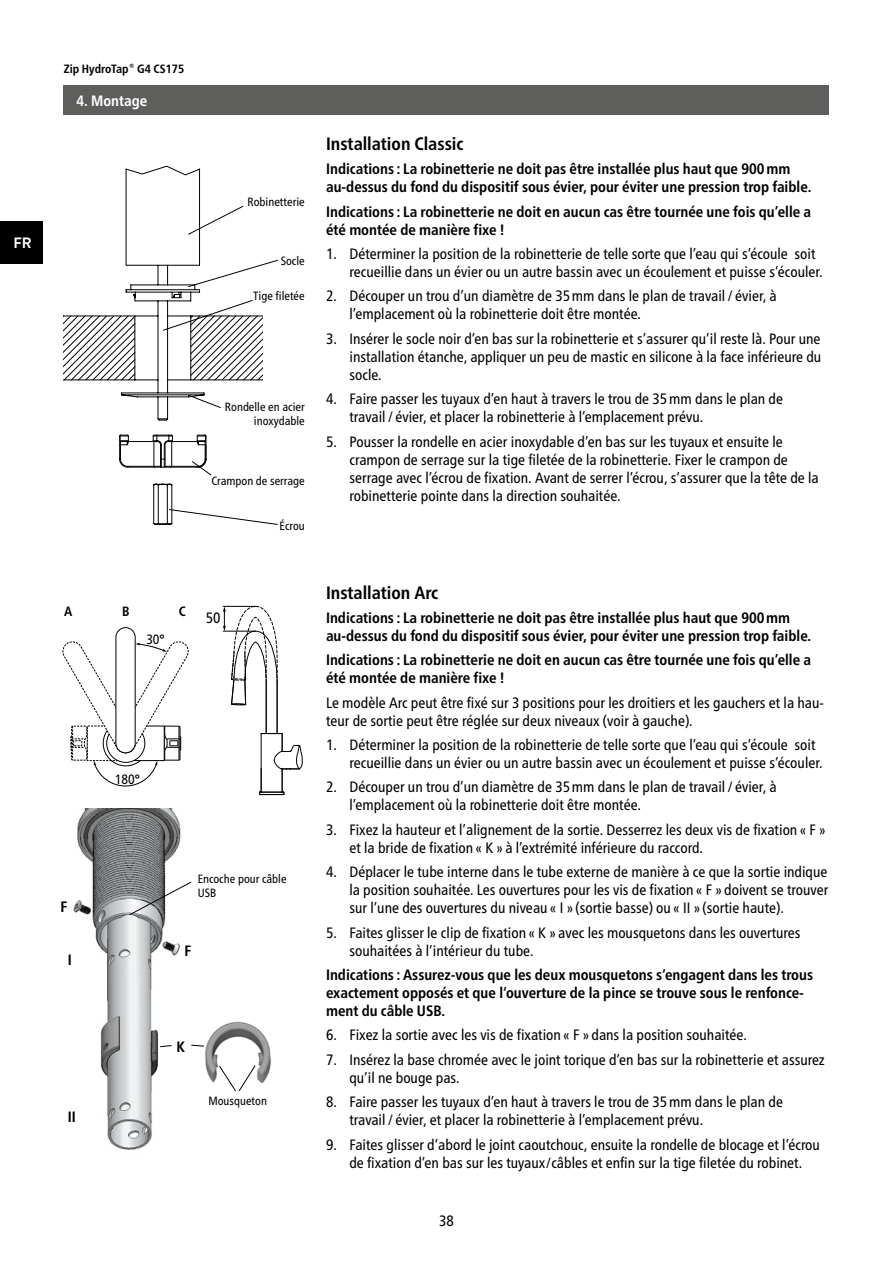
<style>
.page{position:relative;width:893px;height:1263px;background:#fff}
.page>*{position:absolute;margin:0;border:0;box-sizing:border-box;transform-origin:0 0}
.t1{font:700 condensed 18px "Frutiger Neue LTW1 G";color:#000}
.t2{font:condensed 15px/18px "Frutiger Neue LTW1 G";color:#000}
.t3{font:700 condensed 15px/18px "Frutiger Neue LTW1 G";color:#000}
.t4{font:700 condensed 15px "Frutiger Neue LTW1 G";color:#fff}
.t5{font:700 15px "Brandon Text";color:#fff}
.t6{font:condensed 13.5px "Frutiger Neue LTW1 G";color:#000}
.t7{font:700 condensed 13.5px "Frutiger Neue LTW1 G";color:#000}
.t8{font:condensed 12px/14.4px "Frutiger Neue LTW1 G";color:#000;text-align:right}
.t9{font:700 condensed 12px "Frutiger Neue LTW1 G";color:#000}
</style>
<div class="page">
<div style="left:0;top:221px;width:43px;height:43px;background:#000"></div>
<div style="left:64px;top:85px;width:765px;height:30px;background:#5e5e5d"></div>
<svg style="left:64px;top:166px;width:198px;height:359px"></svg>
<svg style="left:169px;top:509px;width:109px;height:16px"></svg>
<svg style="left:118px;top:434px;width:94px;height:42px"></svg>
<svg style="left:188px;top:394px;width:33px;height:14px"></svg>
<svg style="left:188px;top:260px;width:90px;height:27px"></svg>
<svg style="left:64px;top:300px;width:198px;height:80px"></svg>
<svg style="left:188px;top:206px;width:56px;height:29px"></svg>
<img style="left:205px;top:1022px;width:66px;height:60px">
<svg style="left:62px;top:640px;width:127px;height:146px"></svg>
<div style="left:116px;top:628px;width:19px;height:125px;background:#fff;border-radius:10px"></div>
<div style="left:116px;top:627px;width:19px;height:126px;border:1px solid #000;border-radius:10px"></div>
<svg style="left:223px;top:606px;width:80px;height:189px"></svg>
<img style="left:73px;top:808px;width:108px;height:342px">
<svg style="left:159px;top:1045px;width:13px;height:2px"></svg>
<svg style="left:191px;top:1044px;width:14px;height:3px"></svg>
<svg style="left:129px;top:881px;width:63px;height:35px"></svg>
<svg style="left:218px;top:1064px;width:38px;height:28px"></svg>
<p class="t5" style="left:13px;top:232px;width:20px">FR</p>
<p class="t9" style="left:64px;top:62px;width:122px">Zip HydroTap® G4 CS175</p>
<p class="t4" style="left:77px;top:92px;width:72px">4. Montage</p>
<p class="t8" style="left:247px;top:195px;width:59px">Robinetterie</p>
<p class="t8" style="left:281px;top:253px;width:26px">Socle</p>
<p class="t8" style="left:253px;top:289px;width:53px">Tige filetée</p>
<p class="t8" style="left:225px;top:399px;width:81px">Rondelle en acier inoxydable</p>
<p class="t8" style="left:211px;top:473px;width:95px">Crampon de serrage</p>
<p class="t8" style="left:280px;top:518px;width:27px">Écrou</p>
<p class="t1" style="left:326px;top:133px;width:139px">Installation Classic</p>
<p class="t3" style="left:326px;top:160px;width:487px">Indications : La robinetterie ne doit pas être installée plus haut que 900mm au-dessus du fond du dispositif sous évier, pour éviter une pression trop faible.</p>
<p class="t3" style="left:326px;top:202px;width:487px">Indications : La robinetterie ne doit en aucun cas être tournée une fois qu’elle a été montée de manière fixe !</p>
<p class="t2" style="left:349px;top:245px;width:475px;text-indent:-23px">1. Déterminer la position de la robinetterie de telle sorte que l’eau qui s’écoule soit recueillie dans un évier ou un autre bassin avec un écoulement et puisse s’écouler.</p>
<p class="t2" style="left:349px;top:287px;width:429px;text-indent:-23px">2. Découper un trou d’un diamètre de 35mm dans le plan de travail / évier, à l’emplacement où la robinetterie doit être montée.</p>
<p class="t2" style="left:349px;top:330px;width:473px;text-align:justify;text-indent:-23px">3. Insérer le socle noir d’en bas sur la robinetterie et s’assurer qu’il reste là. Pour une installation étanche, appliquer un peu de mastic en silicone à la face inférieure du socle.</p>
<p class="t2" style="left:349px;top:390px;width:435px;text-indent:-23px">4. Faire passer les tuyaux d’en haut à travers le trou de 35mm dans le plan de travail / évier, et placer la robinetterie à l’emplacement prévu.</p>
<p class="t2" style="left:349px;top:432px;width:471px;text-indent:-23px">5. Pousser la rondelle en acier inoxydable d’en bas sur les tuyaux et ensuite le crampon de serrage sur la tige filetée de la robinetterie. Fixer le crampon de serrage avec l’écrou de fixation. Avant de serrer l’écrou, s’assurer que la tête de la robinetterie pointe dans la direction souhaitée.</p>
<p class="t7" style="left:64px;top:604px;width:10px">A</p>
<p class="t7" style="left:122px;top:604px;width:9px">B</p>
<p class="t7" style="left:179px;top:604px;width:9px">C</p>
<p class="t6" style="left:146px;top:631px;width:20px">30°</p>
<p class="t2" style="left:206px;top:609px;width:16px">50</p>
<p class="t3" style="left:61px;top:897px;width:8px">F</p>
<p class="t6" style="left:115px;top:771px;width:26px">180°</p>
<p class="t8" style="left:198px;top:871px;width:90px;text-align:left">Encoche pour câble<br>USB</p>
<p class="t3" style="left:68px;top:950px;width:6px">I</p>
<p class="t3" style="left:68px;top:1107px;width:10px">II</p>
<p class="t3" style="left:184px;top:942px;width:8px">F</p>
<p class="t3" style="left:176px;top:1037px;width:10px">K</p>
<p class="t8" style="left:208px;top:1094px;width:60px">Mousqueton</p>
<p class="t1" style="left:326px;top:582px;width:114px">Installation Arc</p>
<p class="t3" style="left:326px;top:609px;width:487px">Indications : La robinetterie ne doit pas être installée plus haut que 900mm au-dessus du fond du dispositif sous évier, pour éviter une pression trop faible.</p>
<p class="t3" style="left:326px;top:651px;width:487px">Indications : La robinetterie ne doit en aucun cas être tournée une fois qu’elle a été montée de manière fixe !</p>
<p class="t2" style="left:326px;top:693px;width:499px">Le modèle Arc peut être fixé sur 3 positions pour les droitiers et les gauchers et la hau&shy;teur de sortie peut être réglée sur deux niveaux (voir à gauche).</p>
<p class="t2" style="left:349px;top:736px;width:475px;text-indent:-23px">1. Déterminer la position de la robinetterie de telle sorte que l’eau qui s’écoule soit recueillie dans un évier ou un autre bassin avec un écoulement et puisse s’écouler.</p>
<p class="t2" style="left:349px;top:778px;width:429px;text-indent:-23px">2. Découper un trou d’un diamètre de 35mm dans le plan de travail / évier, à l’emplacement où la robinetterie doit être montée.</p>
<p class="t2" style="left:349px;top:820px;width:478px;text-indent:-23px">3. Fixez la hauteur et l’alignement de la sortie. Desserrez les deux vis de fixation « F » et la bride de fixation « K » à l’extrémité inférieure du raccord.</p>
<p class="t2" style="left:349px;top:863px;width:480px;text-align:justify;text-indent:-23px">4. Déplacer le tube interne dans le tube externe de manière à ce que la sortie indique la position souhaitée. Les ouvertures pour les vis de fixation « F » doivent se trouver sur l’une des ouvertures du niveau « I » (sortie basse) ou « II » (sortie haute).</p>
<p class="t2" style="left:349px;top:923px;width:453px;text-indent:-23px">5. Faites glisser le clip de fixation « K » avec les mousquetons dans les ouvertures souhaitées à l’intérieur du tube.</p>
<p class="t3" style="left:326px;top:966px;width:488px">Indications : Assurez-vous que les deux mousquetons s‘engagent dans les trous exactement opposés et que l‘ouverture de la pince se trouve sous le renfonce&shy;ment du câble USB.</p>
<p class="t2" style="left:326px;top:1026px;width:422px">6. Fixez la sortie avec les vis de fixation « F » dans la position souhaitée.</p>
<p class="t2" style="left:349px;top:1050px;width:477px;text-indent:-23px">7. Insérez la base chromée avec le joint torique d’en bas sur la robinetterie et assurez qu’il ne bouge pas.</p>
<p class="t2" style="left:349px;top:1093px;width:435px;text-indent:-23px">8. Faire passer les tuyaux d’en haut à travers le trou de 35mm dans le plan de travail / évier, et placer la robinetterie à l’emplacement prévu.</p>
<p class="t2" style="left:326px;top:1135px;width:495px;text-align:center">9. Faites glisser d’abord le joint caoutchouc, ensuite la rondelle de blocage et l’écrou de fixation d’en bas sur les tuyaux/câbles et enfin sur la tige filetée du robinet.</p>
<p class="t2" style="left:439px;top:1212px;width:16px">38</p>
</div>
